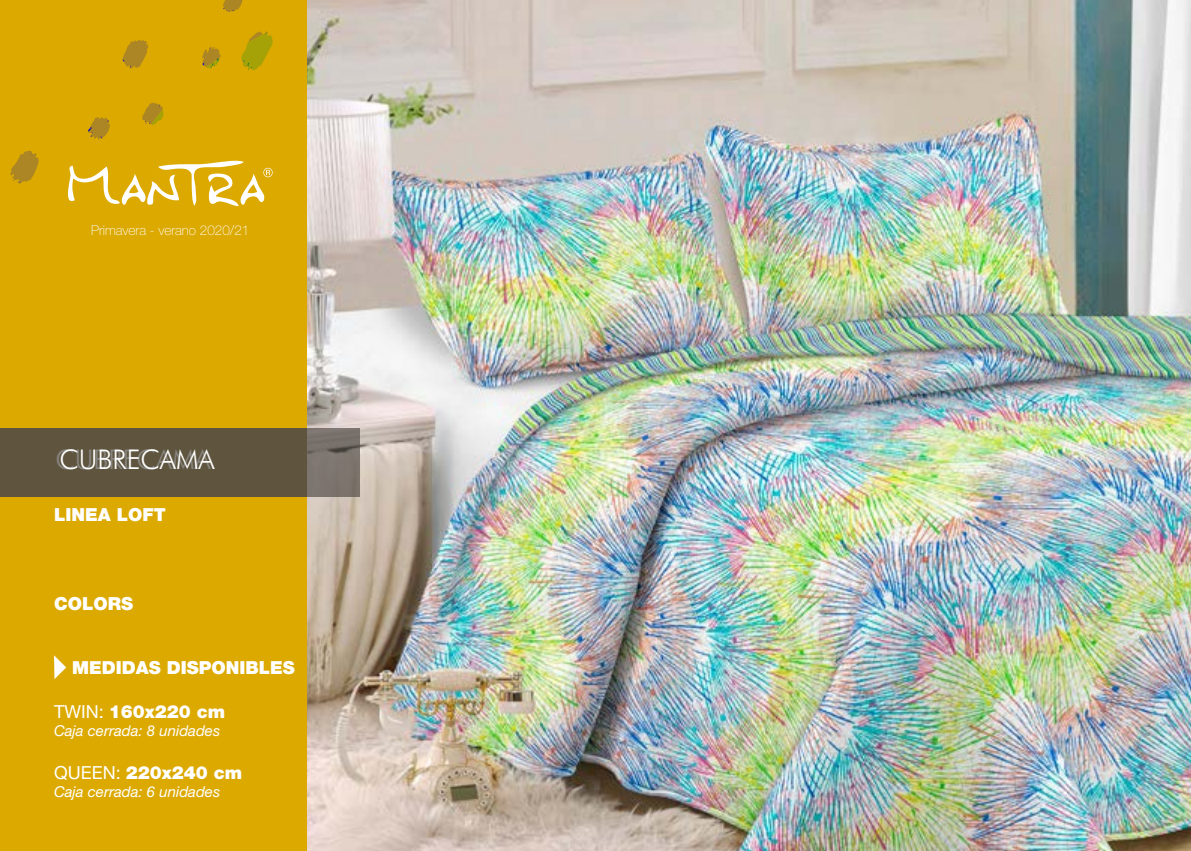
<style>
.page{position:relative;width:1191px;height:851px;background:#fff}
.page>*{position:absolute;margin:0;border:0;box-sizing:border-box;transform-origin:0 0}
.t1{font:300 27px "Futura BT";color:#fff}
.t2{font:900 18px "Helvetica Neue";color:#fff}
.t3{font:italic 15px "Helvetica Neue";color:#fff}
.t4{font:100 13.5px "Helvetica Neue";color:#fff}
.s1{font-weight:400}
</style>
<div class="page">
<img style="left:308px;top:0;width:883px;height:850px">
<div style="left:0;top:0;width:308px;height:850px;background:#dca900"></div>
<svg style="left:68px;top:161px;width:205px;height:45px"></svg>
<svg style="left:223px;top:0;width:19px;height:12px"></svg>
<svg style="left:142px;top:103px;width:22px;height:23px"></svg>
<svg style="left:241px;top:31px;width:32px;height:39px"></svg>
<svg style="left:10px;top:151px;width:29px;height:32px"></svg>
<svg style="left:123px;top:40px;width:25px;height:28px"></svg>
<svg style="left:88px;top:117px;width:22px;height:23px"></svg>
<svg style="left:202px;top:47px;width:19px;height:22px"></svg>
<svg style="left:54px;top:655px;width:12px;height:24px"></svg>
<svg style="left:0;top:427px;width:360px;height:69px;background:#645a44"></svg>
<p class="t4" style="left:91px;top:223px;width:160px">Primavera - verano 2020/21</p>
<h1 class="t1" style="left:56px;top:443px;width:157px">CUBRECAMA</h1>
<p class="t2" style="left:54px;top:504px;width:113px">LINEA LOFT</p>
<h1 class="t1" style="left:60px;top:443px;width:157px">CUBRECAMA</h1>
<p class="t2" style="left:54px;top:592px;width:81px">COLORS</p>
<p class="t2" style="left:72px;top:657px;width:224px">MEDIDAS DISPONIBLES</p>
<p class="t2" style="left:54px;top:700px;width:173px"><span class="s1">TWIN:</span> 160x220 cm</p>
<p class="t3" style="left:54px;top:721px;width:168px">Caja cerrada: 8 unidades</p>
<p class="t2" style="left:54px;top:761px;width:190px"><span class="s1">QUEEN:</span> 220x240 cm</p>
<p class="t3" style="left:54px;top:782px;width:168px">Caja cerrada: 6 unidades</p>
</div>
